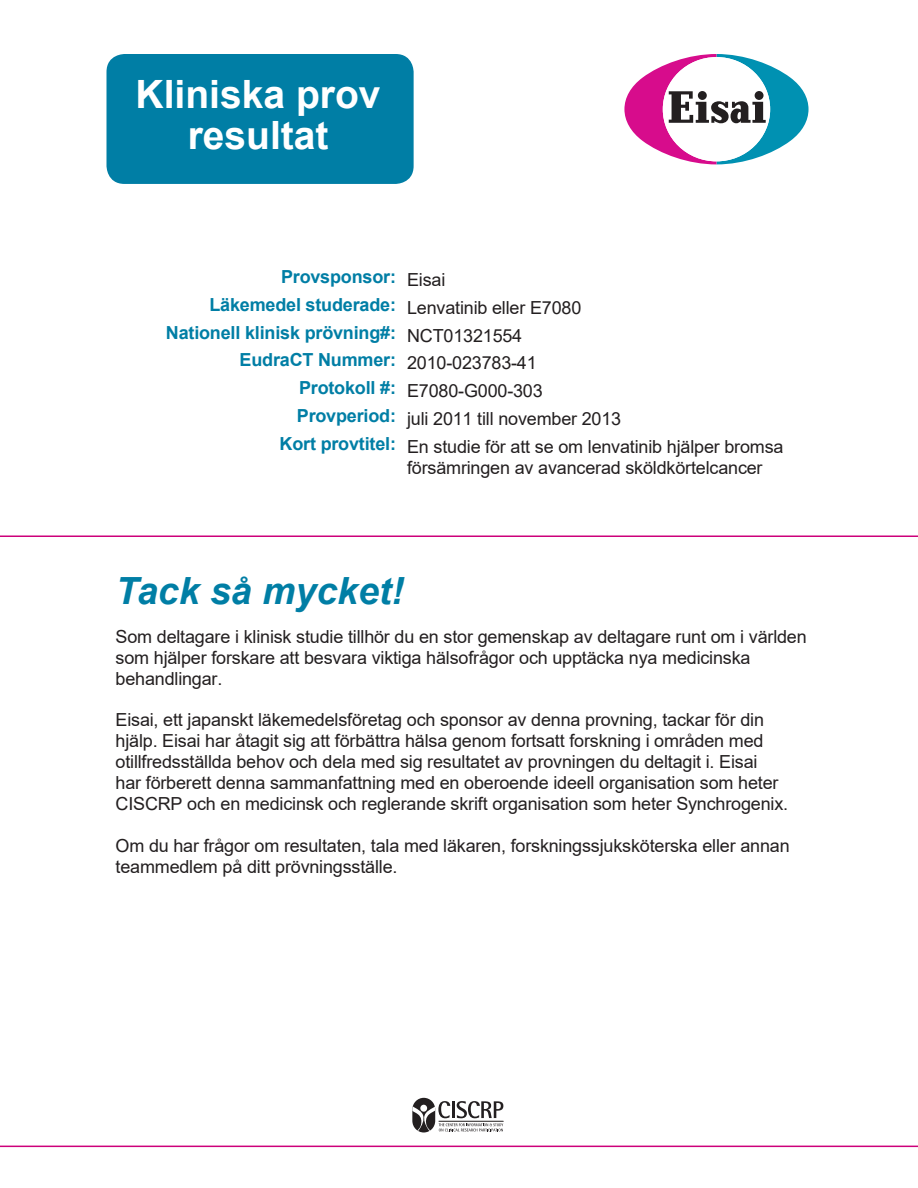
<style>
.page{position:relative;width:918px;height:1188px;background:#fff}
.page>*{position:absolute;margin:0;border:0;box-sizing:border-box;transform-origin:0 0}
.Last_Page_Thank_You{font:700 39px/40.5px "Arial";color:#fff;text-align:center}
.Front_Page_thank_you{font:italic 700 37.5px "Arial";color:#007ea5}
.RM_Body_Copy{font:18px/21px "Arial";letter-spacing:-.01em;color:#231f20}
.Front_Page_2_col_inf{font:18px/21px "Arial";letter-spacing:-.01em;color:#231f20}
.Front_Page_2_col_inf-2{font:700 18px "Arial";letter-spacing:-.01em;color:#007ea5}
</style>
<div class="page">
<hr style="left:0;top:536px;width:918px;height:1px;background:#cd007a">
<hr style="left:0;top:1146px;width:918px;height:1px;background:#cd007a">
<div style="left:106px;top:54px;width:308px;height:130px;background:#007ea5;border-radius:18px"></div>
<svg style="left:412px;top:1099px;width:91px;height:33px"></svg>
<svg style="left:624px;top:54px;width:185px;height:110px"></svg>
<p class="Last_Page_Thank_You" style="left:136px;top:75px;width:246px">Kliniska prov resultat</p>
<p class="Front_Page_2_col_inf-2" style="left:281px;top:264px;width:117px">Provsponsor:</p>
<p class="Front_Page_2_col_inf-2" style="left:209px;top:292px;width:188px">Läkemedel studerade:</p>
<p class="Front_Page_2_col_inf-2" style="left:166px;top:320px;width:232px">Nationell klinisk prövning#:</p>
<p class="Front_Page_2_col_inf-2" style="left:240px;top:347px;width:158px">EudraCT Nummer:</p>
<p class="Front_Page_2_col_inf-2" style="left:299px;top:375px;width:99px">Protokoll #:</p>
<p class="Front_Page_2_col_inf-2" style="left:297px;top:403px;width:101px">Provperiod:</p>
<p class="Front_Page_2_col_inf-2" style="left:280px;top:431px;width:118px">Kort provtitel:</p>
<p class="Front_Page_2_col_inf" style="left:407px;top:269px;width:40px">Eisai</p>
<p class="Front_Page_2_col_inf" style="left:407px;top:297px;width:176px">Lenvatinib eller E7080</p>
<p class="Front_Page_2_col_inf" style="left:407px;top:325px;width:117px">NCT01321554</p>
<p class="Front_Page_2_col_inf" style="left:407px;top:352px;width:131px">2010-023783-41</p>
<p class="Front_Page_2_col_inf" style="left:407px;top:380px;width:137px">E7080-G000-303</p>
<p class="Front_Page_2_col_inf" style="left:407px;top:408px;width:216px">juli 2011 till november 2013</p>
<p class="Front_Page_2_col_inf" style="left:407px;top:436px;width:378px">En studie för att se om lenvatinib hjälper bromsa försämringen av avancerad sköldkörtelcancer</p>
<p class="Front_Page_thank_you" style="left:116px;top:566px;width:290px">Tack så mycket!</p>
<p class="RM_Body_Copy" style="left:116px;top:626px;width:693px">Som deltagare i klinisk studie tillhör du en stor gemenskap av deltagare runt om i världen som hjälper forskare att besvara viktiga hälsofrågor och upptäcka nya medicinska behandlingar.</p>
<p class="RM_Body_Copy" style="left:116px;top:709px;width:674px">Eisai, ett japanskt läkemedelsföretag och sponsor av denna provning, tackar för din hjälp. Eisai har åtagit sig att förbättra hälsa genom fortsatt forskning i områden med otillfredsställda behov och dela med sig resultatet av provningen du deltagit i. Eisai<br>har förberett denna sammanfattning med en oberoende ideell organisation som heter CISCRP och en medicinsk och reglerande skrift organisation som heter Synchrogenix.</p>
<p class="RM_Body_Copy" style="left:116px;top:835px;width:676px">Om du har frågor om resultaten, tala med läkaren, forskningssjuksköterska eller annan teammedlem på ditt prövningsställe.</p>
</div>
